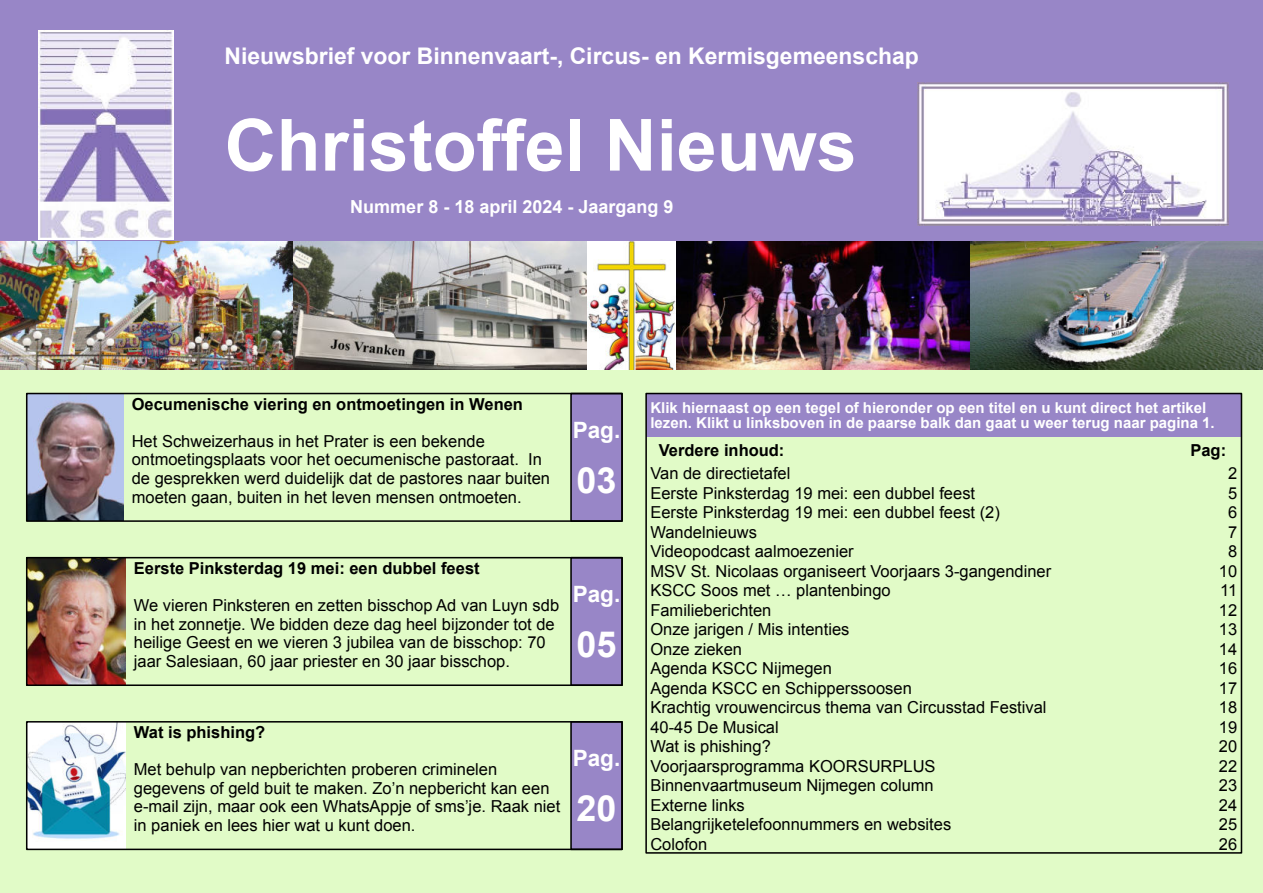
<style>
.page{position:relative;width:1263px;height:893px;background:#e1fbc7}
.page>*{position:absolute;margin:0;border:0;box-sizing:border-box;transform-origin:0 0}
.t1{font:700 72px "Arial";color:#fff}
.t2{font:700 36px "Arial";color:#fff}
.t3{font:700 22.95px "Arial";color:#fff}
.t4{font:700 22.5px "Arial";color:#fff}
.t5{font:700 18px "Arial";color:#fff}
.t6{font:16.5px/18.6px "Arial";color:#000}
.t7{font:700 16.5px "Arial";color:#000}
.t8{font:700 15px/15.5px "Arial";color:#fff}
</style>
<div class="page">
<div style="left:646px;top:393px;width:595px;height:44px;background:#9886c7"></div>
<div style="left:645px;top:393px;width:597px;height:461px;border:2px solid #000"></div>
<div style="left:0;top:0;width:1263px;height:370px;background:#9886c7"></div>
<img style="left:38px;top:31px;width:136px;height:208px">
<img style="left:918px;top:83px;width:310px;height:143px">
<div style="left:570px;top:557px;width:53px;height:129px;background:#9886c7;border:2px solid #000"></div>
<img style="left:29px;top:560px;width:96px;height:123px">
<div style="left:26px;top:557px;width:597px;height:129px;border:2px solid #000"></div>
<div style="left:570px;top:721px;width:53px;height:129px;background:#9886c7;border:2px solid #000"></div>
<img style="left:29px;top:724px;width:96px;height:123px">
<div style="left:26px;top:721px;width:597px;height:129px;border:2px solid #000"></div>
<div style="left:570px;top:393px;width:53px;height:129px;background:#9886c7;border:2px solid #000"></div>
<img style="left:29px;top:396px;width:94px;height:123px">
<div style="left:26px;top:393px;width:597px;height:129px;border:2px solid #000"></div>
<img style="left:0;top:242px;width:1262px;height:128px">
<h3 class="t3" style="left:225px;top:40px;width:696px">Nieuwsbrief voor Binnenvaart-, Circus- en Kermisgemeenschap</h3>
<h1 class="t1" style="left:225px;top:97px;width:634px">Christoffel Nieuws</h1>
<p class="t5" style="left:350px;top:195px;width:325px">Nummer 8 - 18 april 2024 - Jaargang 9</p>
<p class="t7" style="left:132px;top:393px;width:393px">Oecumenische viering en ontmoetingen in Wenen</p>
<p class="t6" style="left:132px;top:432px;width:420px">Het Schweizerhaus in het Prater is een bekende ontmoetingsplaats voor het oecumenische pastoraat. In de gesprekken werd duidelĳk dat de pastores naar buiten moeten gaan, buiten in het leven mensen ontmoeten.</p>
<h3 class="t4" style="left:573px;top:415px;width:49px">Pag.</h3>
<h2 class="t2" style="left:576px;top:456px;width:42px">03</h2>
<p class="t7" style="left:134px;top:557px;width:347px">Eerste Pinksterdag 19 mei: een dubbel feest</p>
<p class="t6" style="left:134px;top:596px;width:427px">We vieren Pinksteren en zetten bisschop Ad van Luyn sdb in het zonnetje. We bidden deze dag heel bĳzonder tot de heilige Geest en we vieren 3 jubilea van de bisschop: 70 jaar Salesiaan, 60 jaar priester en 30 jaar bisschop.</p>
<h3 class="t4" style="left:573px;top:579px;width:49px">Pag.</h3>
<h2 class="t2" style="left:576px;top:620px;width:42px">05</h2>
<p class="t7" style="left:134px;top:721px;width:133px">Wat is phishing?</p>
<p class="t6" style="left:134px;top:760px;width:428px">Met behulp van nepberichten proberen criminelen gegevens of geld buit te maken. Zo’n nepbericht kan een e-mail zĳn, maar ook een WhatsAppje of sms’je. Raak niet in paniek en lees hier wat u kunt doen.</p>
<h3 class="t4" style="left:573px;top:743px;width:49px">Pag.</h3>
<h2 class="t2" style="left:576px;top:785px;width:42px">20</h2>
<p class="t8" style="left:650px;top:400px;width:566px">Klik hiernaast op een tegel of hieronder op een titel en u kunt direct het artikel lezen. Klikt u linksboven in de paarse balk dan gaat u weer terug naar pagina 1.</p>
<p class="t7" style="left:659px;top:440px;width:127px">Verdere inhoud:</p>
<p class="t7" style="left:1190px;top:440px;width:37px">Pag:</p>
<p class="t6" style="left:650px;top:464px;width:142px">Van de directietafel</p>
<p class="t6" style="left:1228px;top:464px;width:11px">2</p>
<p class="t6" style="left:650px;top:484px;width:326px">Eerste Pinksterdag 19 mei: een dubbel feest</p>
<p class="t6" style="left:1228px;top:484px;width:11px">5</p>
<p class="t6" style="left:650px;top:503px;width:351px">Eerste Pinksterdag 19 mei: een dubbel feest (2)</p>
<p class="t6" style="left:1228px;top:503px;width:11px">6</p>
<p class="t6" style="left:650px;top:523px;width:108px">Wandelnieuws</p>
<p class="t6" style="left:1228px;top:523px;width:11px">7</p>
<p class="t6" style="left:650px;top:542px;width:205px">Videopodcast aalmoezenier</p>
<p class="t6" style="left:1228px;top:542px;width:11px">8</p>
<p class="t6" style="left:650px;top:562px;width:402px">MSV St. Nicolaas organiseert Voorjaars 3-gangendiner</p>
<p class="t6" style="left:1219px;top:562px;width:20px">10</p>
<p class="t6" style="left:650px;top:581px;width:242px">KSCC Soos met … plantenbingo</p>
<p class="t6" style="left:1220px;top:581px;width:19px">11</p>
<p class="t6" style="left:650px;top:601px;width:123px">Familieberichten</p>
<p class="t6" style="left:1219px;top:601px;width:20px">12</p>
<p class="t6" style="left:650px;top:620px;width:201px">Onze jarigen / Mis intenties</p>
<p class="t6" style="left:1219px;top:620px;width:20px">13</p>
<p class="t6" style="left:650px;top:640px;width:93px">Onze zieken</p>
<p class="t6" style="left:1219px;top:640px;width:20px">14</p>
<p class="t6" style="left:650px;top:659px;width:183px">Agenda KSCC Nĳmegen</p>
<p class="t6" style="left:1219px;top:659px;width:20px">16</p>
<p class="t6" style="left:650px;top:679px;width:263px">Agenda KSCC en Schipperssoosen</p>
<p class="t6" style="left:1219px;top:679px;width:20px">17</p>
<p class="t6" style="left:650px;top:698px;width:398px">Krachtig vrouwencircus thema van Circusstad Festival</p>
<p class="t6" style="left:1219px;top:698px;width:20px">18</p>
<p class="t6" style="left:650px;top:718px;width:130px">40-45 De Musical</p>
<p class="t6" style="left:1219px;top:718px;width:20px">19</p>
<p class="t6" style="left:650px;top:737px;width:122px">Wat is phishing?</p>
<p class="t6" style="left:1219px;top:737px;width:20px">20</p>
<p class="t6" style="left:650px;top:757px;width:287px">Voorjaarsprogramma KOORSURPLUS</p>
<p class="t6" style="left:1219px;top:757px;width:20px">22</p>
<p class="t6" style="left:650px;top:776px;width:285px">Binnenvaartmuseum Nĳmegen column</p>
<p class="t6" style="left:1219px;top:776px;width:20px">23</p>
<p class="t6" style="left:650px;top:796px;width:96px">Externe links</p>
<p class="t6" style="left:1219px;top:796px;width:20px">24</p>
<p class="t6" style="left:650px;top:815px;width:302px">Belangrĳketelefoonnummers en websites</p>
<p class="t6" style="left:1219px;top:815px;width:20px">25</p>
<p class="t6" style="left:650px;top:835px;width:58px">Colofon</p>
<p class="t6" style="left:1219px;top:835px;width:20px">26</p>
</div>
